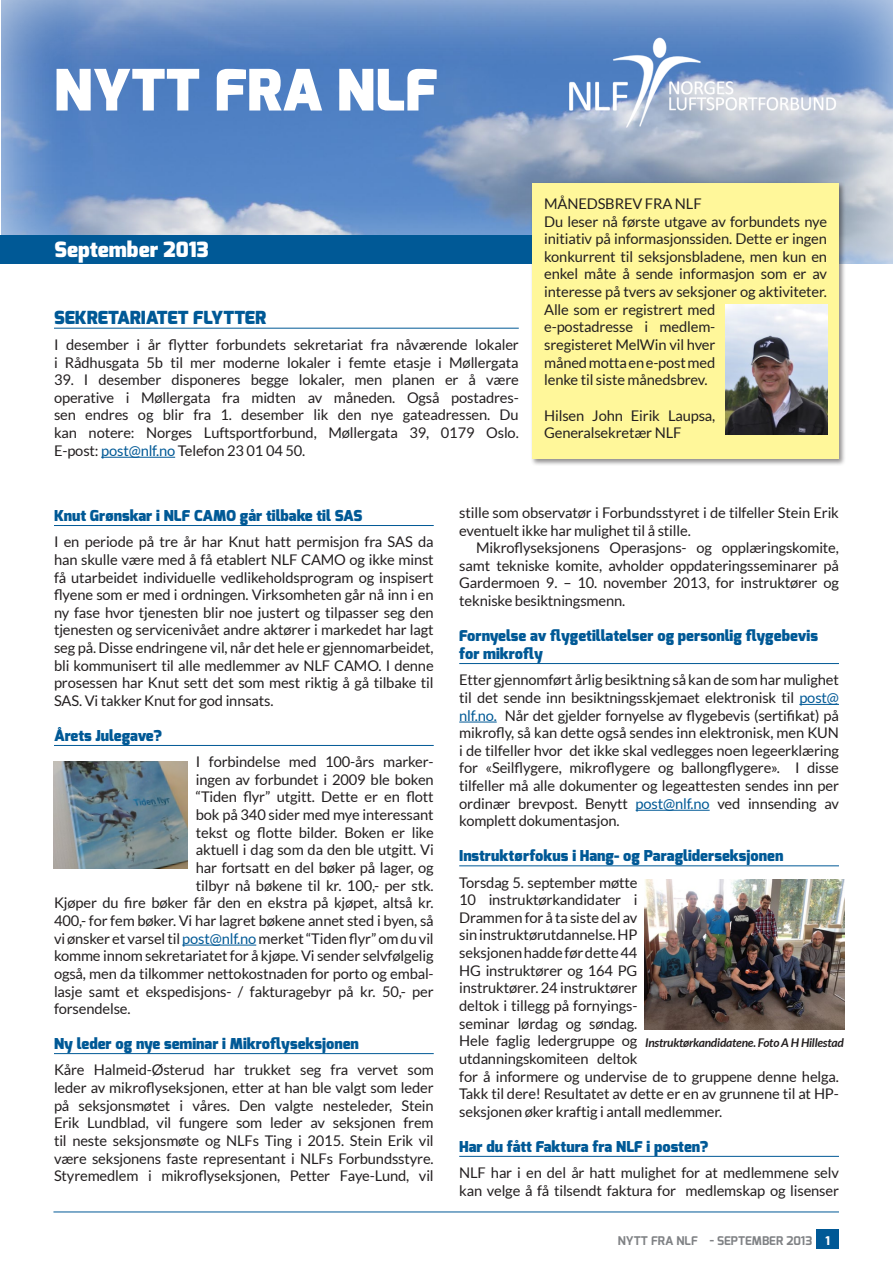
<style>
.page{position:relative;width:893px;height:1263px;background:#fff}
.page>*{position:absolute;margin:0;border:0;box-sizing:border-box;transform-origin:0 0}
.t1{font:900 56.85px "Exo";color:#fff}
.t2{font:900 21px "Exo";color:#fff}
.Overskrift_2{font:900 18px "Exo";color:#005996}
.Overskrift_3{font:900 15px/18px "Exo";color:#005996}
.Brødtekst{font:14.7px/17.7px "Lato";letter-spacing:-.01em;color:#231f20}
.Brødtekst_P2{font:14.7px/17.7px "Lato";letter-spacing:-.01em;color:#231f20;text-align:justify}
.Bildetekst{font:italic 700 12px "Lato";letter-spacing:-.02em;color:#231f20}
.Bunntekst{font:700 12px "Exo";color:#808285}
.Bunntekst-2{font:800 12px "Exo";color:#fff}
.s1{color:#005996}
</style>
<div class="page">
<hr style="left:54px;top:525px;width:380px;height:1px;background:#005996">
<hr style="left:54px;top:745px;width:380px;height:1px;background:#005996">
<hr style="left:182px;top:945px;width:74px;height:1px;background:#005996">
<hr style="left:54px;top:1053px;width:380px;height:1px;background:#005996">
<hr style="left:459px;top:663px;width:380px;height:1px;background:#005996">
<hr style="left:799px;top:704px;width:40px;height:1px;background:#005996">
<hr style="left:459px;top:722px;width:38px;height:1px;background:#005996">
<hr style="left:636px;top:810px;width:74px;height:1px;background:#005996">
<hr style="left:459px;top:865px;width:380px;height:1px;background:#005996">
<hr style="left:459px;top:1156px;width:380px;height:1px;background:#005996">
<div style="left:0;top:0;width:893px;height:266px;background:#fff;opacity:.75"></div>
<img style="left:569px;top:36px;width:270px;height:103px">
<div style="left:0;top:235px;width:839px;height:29px;background:#005996"></div>
<div style="left:530px;top:181px;width:316px;height:285px;background:#231f20;opacity:.5"></div>
<div style="left:532px;top:183px;width:306px;height:275px;background:#fff79a"></div>
<hr style="left:54px;top:328px;width:465px;height:1px;background:#005996">
<hr style="left:101px;top:457px;width:74px;height:1px;background:#005996">
<div style="left:817px;top:1229px;width:22px;height:19px;background:#005996"></div>
<img style="left:725px;top:304px;width:102px;height:131px">
<img style="left:644px;top:879px;width:201px;height:150px">
<hr style="left:53px;top:1211px;width:786px;height:1px;background:#005996">
<img style="left:53px;top:761px;width:134px;height:107px">
<p class="t1" style="left:54px;top:54px;width:385px">NYTT FRA NLF</p>
<p class="t2" style="left:55px;top:236px;width:156px">September 2013</p>
<p class="Overskrift_2" style="left:54px;top:306px;width:214px">SEKRETARIATET FLYTTER</p>
<p class="Brødtekst" style="left:54px;top:336px;width:466px">I desember i år flytter forbundets sekretariat fra nåværende lokaler i Rådhusgata 5b til mer moderne lokaler i femte etasje i Møllergata</p>
<p class="Brødtekst" style="left:54px;top:371px;width:466px;text-align:justify">39. I desember disponeres begge lokaler, men planen er å være operative i Møllergata fra midten av måneden. Også postadres&shy;sen endres og blir fra 1. desember lik den nye gateadressen. Du kan notere: Norges Luftsportforbund, Møllergata 39, 0179 Oslo.<br>E-post: <span class="s1">post@nlf.no</span> Telefon 23 01 04 50.</p>
<p class="Brødtekst" style="left:544px;top:195px;width:159px">MÅNEDSBREV FRA NLF</p>
<p class="Brødtekst" style="left:544px;top:212px;width:284px">Du leser nå første utgave av forbundets nye initiativ på informasjonssiden. Dette er ingen konkurrent til seksjonsbladene, men kun en enkel måte å sende informasjon som er av interesse på tvers av seksjoner og aktiviteter.<br>Alle som er registrert med<br>e-postadresse i medlem-<br>sregisteret MelWin vil hver<br>måned motta en e-post med<br>lenke til siste månedsbrev.</p>
<p class="Brødtekst" style="left:544px;top:406px;width:173px">Hilsen John Eirik Laupsa,<br>Generalsekretær NLF</p>
<p class="Overskrift_3" style="left:54px;top:507px;width:310px">Knut Grønskar i NLF CAMO går tilbake til SAS</p>
<p class="Brødtekst" style="left:54px;top:533px;width:381px;text-align:justify">I en periode på tre år har Knut hatt permisjon fra SAS da han skulle være med å få etablert NLF CAMO og ikke minst få utarbeidet individuelle vedlikeholdsprogram og inspisert flyene som er med i ordningen. Virksomheten går nå inn i en ny fase hvor tjenesten blir noe justert og tilpasser seg den tjenesten og servicenivået andre aktører i markedet har lagt seg på. Disse endringene vil, når det hele er gjennomarbeidet, bli kommunisert til alle medlemmer av NLF CAMO. I denne prosessen har Knut sett det som mest riktig å gå tilbake til SAS. Vi takker Knut for god innsats.</p>
<p class="Overskrift_3" style="left:54px;top:727px;width:109px">Årets Julegave?</p>
<p class="Brødtekst" style="left:196px;top:753px;width:239px">I forbindelse med 100-års marker-</p>
<p class="Brødtekst" style="left:196px;top:770px;width:239px">ingen av forbundet i 2009 ble boken</p>
<p class="Brødtekst" style="left:196px;top:788px;width:239px">“Tiden flyr” utgitt. Dette er en flott</p>
<p class="Brødtekst" style="left:196px;top:806px;width:239px">bok på 340 sider med mye interessant</p>
<p class="Brødtekst" style="left:196px;top:823px;width:239px">tekst og flotte bilder. Boken er like</p>
<p class="Brødtekst" style="left:196px;top:841px;width:239px">aktuell i dag som da den ble utgitt. Vi</p>
<p class="Brødtekst" style="left:196px;top:859px;width:239px">har fortsatt en del bøker på lager, og</p>
<p class="Brødtekst" style="left:196px;top:876px;width:239px">tilbyr nå bøkene til kr. 100,- per stk.</p>
<p class="Brødtekst" style="left:54px;top:894px;width:381px">Kjøper du fire bøker får den en ekstra på kjøpet, altså kr.</p>
<p class="Brødtekst" style="left:54px;top:912px;width:381px">400,- for fem bøker. Vi har lagret bøkene annet sted i byen, så</p>
<p class="Brødtekst" style="left:54px;top:929px;width:381px">vi ønsker et varsel til <span class="s1">post@nlf.no</span> merket “Tiden flyr” om du vil</p>
<p class="Brødtekst" style="left:54px;top:947px;width:381px">komme innom sekretariatet for å kjøpe. Vi sender selvfølgelig</p>
<p class="Brødtekst" style="left:54px;top:964px;width:381px">også, men da tilkommer nettokostnaden for porto og embal-</p>
<p class="Brødtekst" style="left:54px;top:982px;width:381px">lasje samt et ekspedisjons- / fakturagebyr på kr. 50,- per</p>
<p class="Brødtekst" style="left:54px;top:1000px;width:78px">forsendelse.</p>
<p class="Overskrift_3" style="left:54px;top:1035px;width:306px">Ny leder og nye seminar i Mikroflyseksjonen</p>
<p class="Brødtekst" style="left:54px;top:1061px;width:381px;text-align:justify">Kåre Halmeid-Østerud har trukket seg fra vervet som leder av mikroflyseksjonen, etter at han ble valgt som leder på seksjonsmøtet i våres. Den valgte nesteleder, Stein Erik Lundblad, vil fungere som leder av seksjonen frem til neste seksjonsmøte og NLFs Ting i 2015. Stein Erik vil være seksjonens faste representant i NLFs Forbundsstyre.<br>Styremedlem i mikroflyseksjonen, Petter Faye-Lund, vil</p>
<p class="Brødtekst" style="left:459px;top:504px;width:381px">stille som observatør i Forbundsstyret i de tilfeller Stein Erik eventuelt ikke har mulighet til å stille.</p>
<p class="Brødtekst_P2" style="left:459px;top:539px;width:381px;text-indent:17px">Mikroflyseksjonens Operasjons- og opplæringskomite, samt tekniske komite, avholder oppdateringsseminarer på Gardermoen 9. – 10. november 2013, for instruktører og tekniske besiktningsmenn.</p>
<p class="Overskrift_3" style="left:459px;top:627px;width:360px">Fornyelse av flygetillatelser og personlig flygebevis for mikrofly</p>
<p class="Brødtekst" style="left:459px;top:671px;width:381px;text-align:justify">Etter gjennomført årlig besiktning så kan de som har mulighet til det sende inn besiktningsskjemaet elektronisk til <span class="s1">post@ nlf.no.</span> Når det gjelder fornyelse av flygebevis (sertifikat) på mikrofly, så kan dette også sendes inn elektronisk, men KUN i de tilfeller hvor det ikke skal vedlegges noen legeerklæring for «Seilflygere, mikroflygere og ballongflygere». I disse tilfeller må alle dokumenter og legeattesten sendes inn per ordinær brevpost. Benytt <span class="s1">post@nlf.no</span> ved innsending av komplett dokumentasjon.</p>
<p class="Overskrift_3" style="left:459px;top:847px;width:326px">Instruktørfokus i Hang- og Paragliderseksjonen</p>
<p class="Brødtekst" style="left:459px;top:873px;width:381px">Torsdag 5. september møtte<br>10 instruktørkandidater i<br>Drammen for å ta siste del av<br>sin instruktørutdannelse. HP<br>seksjonen hadde før dette 44<br>HG instruktører og 164 PG<br>instruktører. 24 instruktører<br>deltok i tillegg på fornyings-<br>seminar lørdag og søndag.<br>Hele faglig ledergruppe og<br>utdanningskomiteen deltok<br>for å informere og undervise de to gruppene denne helga.<br>Takk til dere! Resultatet av dette er en av grunnene til at HP&shy;seksjonen øker kraftig i antall medlemmer.</p>
<p class="Overskrift_3" style="left:459px;top:1138px;width:251px">Har du fått Faktura fra NLF i posten?</p>
<p class="Brødtekst" style="left:459px;top:1164px;width:381px">NLF har i en del år hatt mulighet for at medlemmene selv kan velge å få tilsendt faktura for medlemskap og lisenser</p>
<p class="Bildetekst" style="left:645px;top:1036px;width:200px">Instruktørkandidatene. Foto A H Hillestad</p>
<p class="Bunntekst" style="left:618px;top:1232px;width:196px">NYTT FRA NLF - SEPTEMBER 2013</p>
<p class="Bunntekst-2" style="left:825px;top:1232px;width:6px">1</p>
</div>
